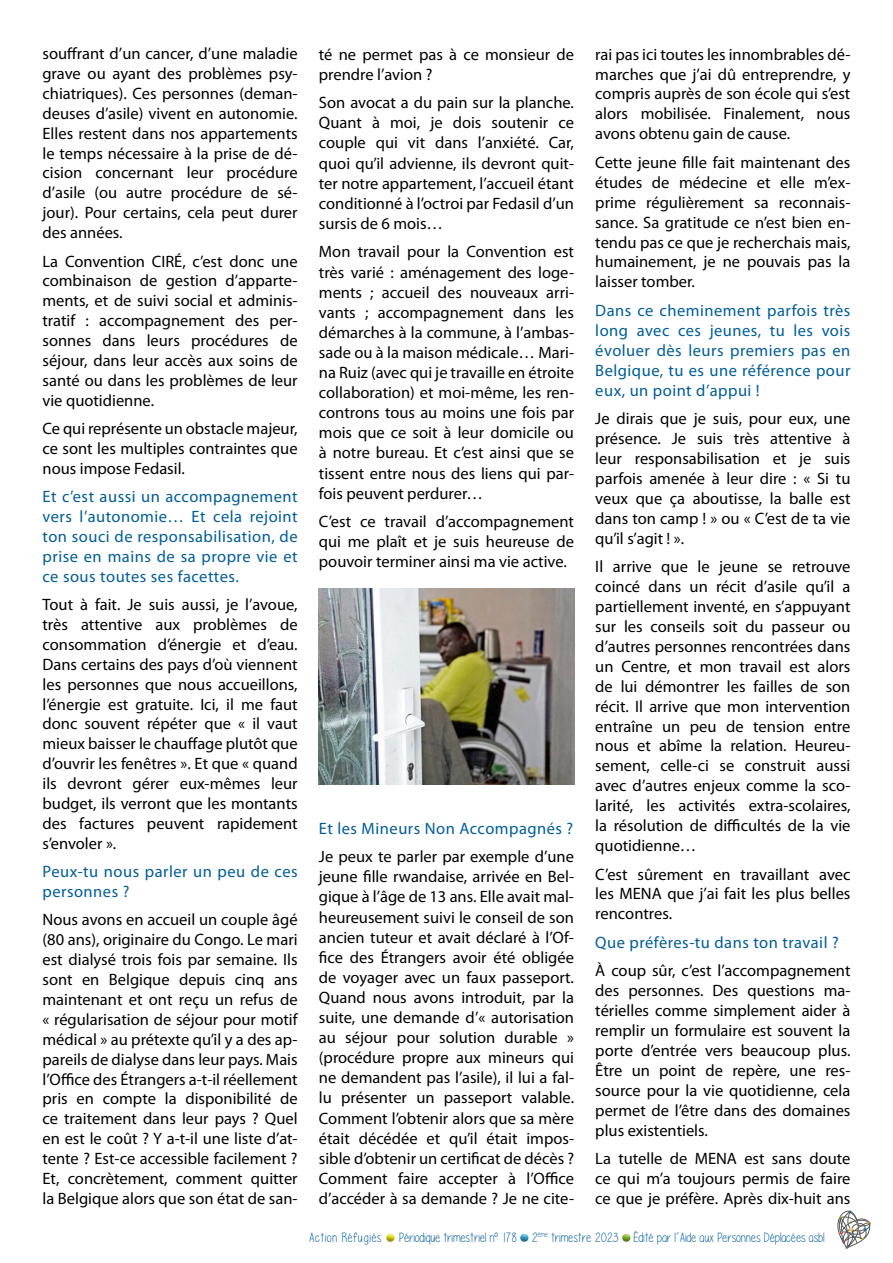
<style>
.page{position:relative;width:893px;height:1263px;background:#fff}
.page>*{position:absolute;margin:0;border:0;box-sizing:border-box;transform-origin:0 0}
.t1{font:16.5px/20px "Myriad Pro";color:#000;text-align:justify}
.t2{font:16.5px/20px "Myriad Pro";letter-spacing:.03em;color:#005d9a;text-align:justify}
.t3{font:13.5px "Please write me a song";color:#005d9a}
.t4{font:13.5px "Please write me a song";letter-spacing:.04em;color:#005d9a}
</style>
<div class="page">
<svg style="left:837px;top:1210px;width:34px;height:39px"></svg>
<svg style="left:386px;top:1233px;width:9px;height:9px"></svg>
<svg style="left:520px;top:1233px;width:9px;height:9px"></svg>
<svg style="left:622px;top:1233px;width:9px;height:9px"></svg>
<img style="left:319px;top:589px;width:255px;height:195px">
<p class="t1" style="left:43px;top:43px;width:257px">souffrant d’un cancer, d’une maladie grave ou ayant des problèmes psy&shy;chiatriques). Ces personnes (deman&shy;deuses d’asile) vivent en autonomie.<br>Elles restent dans nos appartements le temps nécessaire à la prise de dé&shy;cision concernant leur procédure d’asile (ou autre procédure de sé&shy;jour). Pour certains, cela peut durer des années.</p>
<p class="t1" style="left:43px;top:251px;width:257px">La Convention CIRÉ, c’est donc une combinaison de gestion d’apparte&shy;ments, et de suivi social et adminis&shy;tratif : accompagnement des per&shy;sonnes dans leurs procédures de séjour, dans leur accès aux soins de santé ou dans les problèmes de leur vie quotidienne.</p>
<p class="t1" style="left:43px;top:418px;width:257px">Ce qui représente un obstacle majeur, ce sont les multiples contraintes que nous impose Fedasil.</p>
<p class="t2" style="left:43px;top:486px;width:257px">Et c’est aussi un accompagnement vers l’autonomie… Et cela rejoint ton souci de responsabilisation, de prise en mains de sa propre vie et ce sous toutes ses facettes.</p>
<p class="t1" style="left:43px;top:594px;width:257px">Tout à fait. Je suis aussi, je l’avoue, très attentive aux problèmes de consommation d’énergie et d’eau.<br>Dans certains des pays d’où viennent les personnes que nous accueillons, l’énergie est gratuite. Ici, il me faut donc souvent répéter que « il vaut mieux baisser le chauffage plutôt que d’ouvrir les fenêtres ». Et que « quand ils devront gérer eux-mêmes leur budget, ils verront que les montants des factures peuvent rapidement s’envoler ».</p>
<p class="t2" style="left:43px;top:861px;width:257px">Peux-tu nous parler un peu de ces personnes ?</p>
<p class="t1" style="left:43px;top:910px;width:257px">Nous avons en accueil un couple âgé (80 ans), originaire du Congo. Le mari est dialysé trois fois par semaine. Ils sont en Belgique depuis cinq ans maintenant et ont reçu un refus de « régularisation de séjour pour motif médical » au prétexte qu’il y a des ap&shy;pareils de dialyse dans leur pays. Mais l’Office des Étrangers a-t-il réellement pris en compte la disponibilité de ce traitement dans leur pays ? Quel en est le coût ? Y a-t-il une liste d’at&shy;tente ? Est-ce accessible facilement ?<br>Et, concrètement, comment quitter la Belgique alors que son état de san-</p>
<p class="t1" style="left:319px;top:44px;width:257px">té ne permet pas à ce monsieur de prendre l’avion ?</p>
<p class="t1" style="left:319px;top:92px;width:257px">Son avocat a du pain sur la planche.<br>Quant à moi, je dois soutenir ce couple qui vit dans l’anxiété. Car, quoi qu’il advienne, ils devront quit&shy;ter notre appartement, l’accueil étant conditionné à l’octroi par Fedasil d’un sursis de 6 mois…</p>
<p class="t1" style="left:319px;top:242px;width:257px">Mon travail pour la Convention est très varié : aménagement des loge&shy;ments ; accueil des nouveaux arri&shy;vants ; accompagnement dans les démarches à la commune, à l’ambas&shy;sade ou à la maison médicale… Mari&shy;na Ruiz (avec qui je travaille en étroite collaboration) et moi-même, les ren&shy;controns tous au moins une fois par mois que ce soit à leur domicile ou à notre bureau. Et c’est ainsi que se tissent entre nous des liens qui par&shy;fois peuvent perdurer…</p>
<p class="t1" style="left:319px;top:511px;width:257px">C’est ce travail d’accompagnement qui me plaît et je suis heureuse de pouvoir terminer ainsi ma vie active.</p>
<p class="t2" style="left:319px;top:818px;width:256px">Et les Mineurs Non Accompagnés ?</p>
<p class="t1" style="left:319px;top:846px;width:257px">Je peux te parler par exemple d’une jeune fille rwandaise, arrivée en Bel&shy;gique à l’âge de 13 ans. Elle avait mal&shy;heureusement suivi le conseil de son ancien tuteur et avait déclaré à l’Of&shy;fice des Étrangers avoir été obligée de voyager avec un faux passeport.<br>Quand nous avons introduit, par la suite, une demande d’« autorisation au séjour pour solution durable » (procédure propre aux mineurs qui ne demandent pas l’asile), il lui a fal&shy;lu présenter un passeport valable.<br>Comment l’obtenir alors que sa mère était décédée et qu’il était impos&shy;sible d’obtenir un certificat de décès ?<br>Comment faire accepter à l’Office d’accéder à sa demande ? Je ne cite-</p>
<p class="t1" style="left:595px;top:44px;width:257px">rai pas ici toutes les innombrables dé&shy;marches que j’ai dû entreprendre, y compris auprès de son école qui s’est alors mobilisée. Finalement, nous avons obtenu gain de cause.</p>
<p class="t1" style="left:595px;top:152px;width:257px">Cette jeune fille fait maintenant des études de médecine et elle m’ex&shy;prime régulièrement sa reconnais&shy;sance. Sa gratitude ce n’est bien en&shy;tendu pas ce que je recherchais mais, humainement, je ne pouvais pas la laisser tomber.</p>
<p class="t2" style="left:595px;top:300px;width:257px">Dans ce cheminement parfois très long avec ces jeunes, tu les vois évoluer dès leurs premiers pas en Belgique, tu es une référence pour eux, un point d’appui !</p>
<p class="t1" style="left:595px;top:408px;width:257px">Je dirais que je suis, pour eux, une présence. Je suis très attentive à leur responsabilisation et je suis parfois amenée à leur dire : « Si tu veux que ça aboutisse, la balle est dans ton camp ! » ou « C’est de ta vie qu’il s’agit ! ».</p>
<p class="t1" style="left:595px;top:556px;width:257px">Il arrive que le jeune se retrouve coincé dans un récit d’asile qu’il a partiellement inventé, en s’appuyant sur les conseils soit du passeur ou d’autres personnes rencontrées dans un Centre, et mon travail est alors de lui démontrer les failles de son récit. Il arrive que mon intervention entraîne un peu de tension entre nous et abîme la relation. Heureu&shy;sement, celle-ci se construit aussi avec d’autres enjeux comme la sco&shy;larité, les activités extra-scolaires, la résolution de difficultés de la vie quotidienne…</p>
<p class="t1" style="left:595px;top:864px;width:257px">C’est sûrement en travaillant avec les MENA que j’ai fait les plus belles rencontres.</p>
<p class="t2" style="left:595px;top:932px;width:245px">Que préfères-tu dans ton travail ?</p>
<p class="t1" style="left:595px;top:960px;width:257px">À coup sûr, c’est l’accompagnement des personnes. Des questions ma&shy;térielles comme simplement aider à remplir un formulaire est souvent la porte d’entrée vers beaucoup plus.<br>Être un point de repère, une res&shy;source pour la vie quotidienne, cela permet de l’être dans des domaines plus existentiels.</p>
<p class="t1" style="left:595px;top:1148px;width:257px">La tutelle de MENA est sans doute ce qui m’a toujours permis de faire ce que je préfère. Après dix-huit ans</p>
<p class="t4" style="left:308px;top:1230px;width:75px">Action Réfugiés</p>
<p class="t3" style="left:399px;top:1230px;width:427px">Périodique trimestriel n° 178 2<sup>ème</sup> trimestre 2023 Édité par l’Aide aux Personnes Déplacées asbl</p>
</div>
